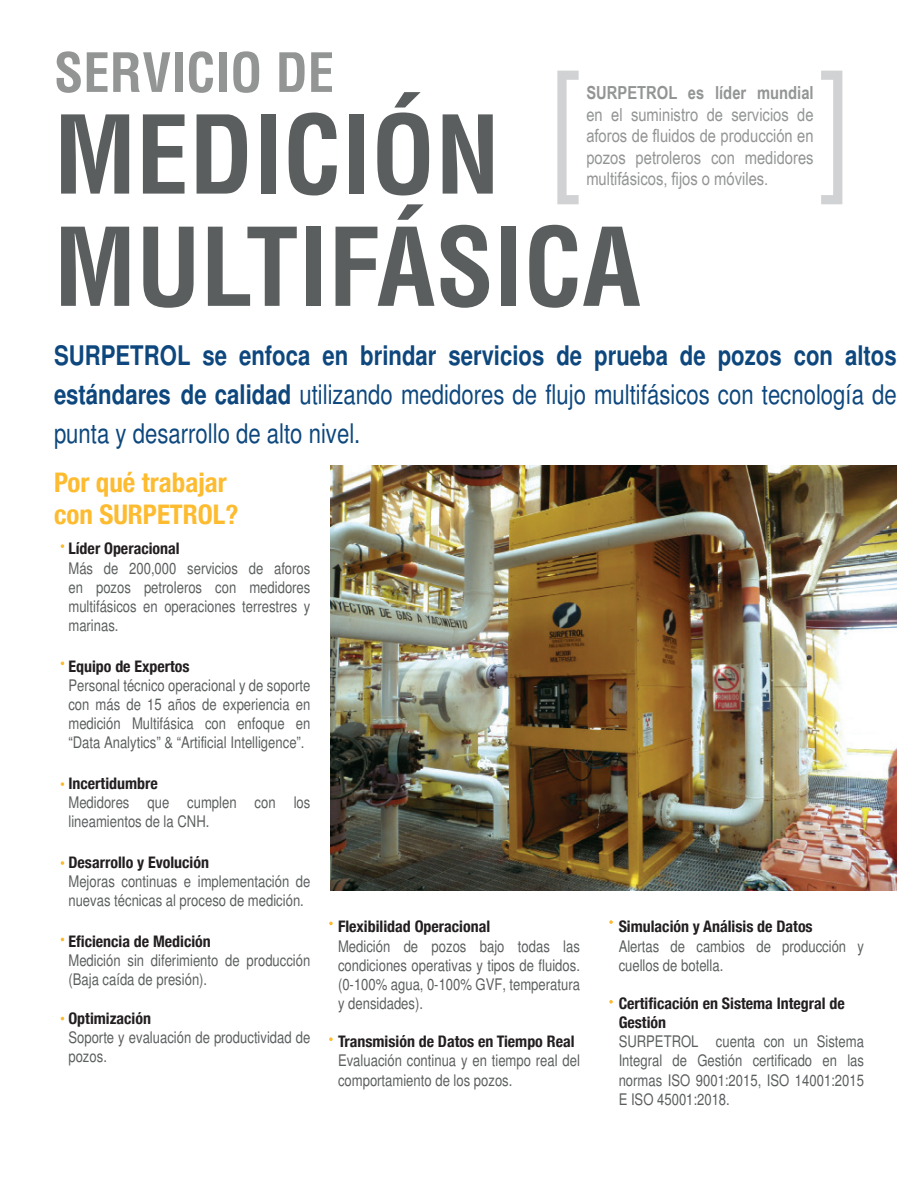
<style>
.page{position:relative;width:918px;height:1188px;background:#fff}
.page>*{position:absolute;margin:0;border:0;box-sizing:border-box;transform-origin:0 0}
.t1{font:700 condensed 105.6px/112.2px "Helvetica LT Std";color:#5b5e5f}
.t2{font:700 condensed 52.8px "Helvetica LT Std";color:#939595}
.t3{font:condensed 27px/39px "Helvetica";color:#0d477d;text-align:justify}
.t4{font:700 condensed 27px/32.4px "Helvetica Neue";color:#fdbb30}
.t5{font:18px/21.6px "Arial Narrow";color:#939595;text-align:justify}
.t6{font:700 18px "Arial Narrow";color:#939595}
.t7{font:condensed 15.9px/19.2px "Helvetica";color:#5b5e5f}
.t8{font:700 condensed 15.9px/19.2px "Helvetica Neue";color:#231f20}
.s1{font-weight:700}
</style>
<div class="page">
<svg style="left:557px;top:71px;width:22px;height:133px"></svg>
<svg style="left:821px;top:71px;width:21px;height:133px"></svg>
<svg style="left:61px;top:544px;width:3px;height:4px"></svg>
<svg style="left:61px;top:782px;width:3px;height:4px"></svg>
<svg style="left:61px;top:861px;width:3px;height:4px"></svg>
<svg style="left:329px;top:922px;width:4px;height:3px"></svg>
<svg style="left:329px;top:1037px;width:4px;height:4px"></svg>
<svg style="left:609px;top:920px;width:4px;height:4px"></svg>
<svg style="left:609px;top:1000px;width:4px;height:4px"></svg>
<img style="left:331px;top:466px;width:566px;height:424px">
<h2 class="t2" style="left:54px;top:40px;width:282px">SERVICIO DE</h2>
<h1 class="t1" style="left:54px;top:98px;width:588px">MEDICIÓN<br>MULTIFÁSICA</h1>
<p class="t6" style="left:586px;top:79px;width:229px">SURPETROL es líder mundial</p>
<p class="t5" style="left:586px;top:103px;width:229px">en el suministro de servicios de aforos de fluidos de producción en pozos petroleros con medidores multifásicos, fijos o móviles.</p>
<h3 class="t3" style="left:54px;top:336px;width:844px"><span class="s1">SURPETROL se enfoca en brindar servicios de prueba de pozos con altos estándares de calidad</span> utilizando medidores de flujo multifásicos con tecnología de punta y desarrollo de alto nivel.</h3>
<h3 class="t4" style="left:54px;top:464px;width:186px">Por qué trabajar con SURPETROL?</h3>
<p class="t8" style="left:68px;top:538px;width:113px">Líder Operacional</p>
<p class="t7" style="left:68px;top:558px;width:243px;text-align:justify">Más de 200,000 servicios de aforos en pozos petroleros con medidores multifásicos en operaciones terrestres y marinas.</p>
<p class="t8" style="left:68px;top:655px;width:123px">Equipo de Expertos</p>
<p class="t7" style="left:68px;top:676px;width:243px;text-align:justify">Personal técnico operacional y de soporte con más de 15 años de experiencia en medición Multifásica con enfoque en “Data Analytics” &amp; “Artificial Intelligence”.</p>
<p class="t8" style="left:68px;top:773px;width:91px">Incertidumbre</p>
<p class="t7" style="left:68px;top:793px;width:243px">Medidores que cumplen con los lineamientos de la CNH.</p>
<p class="t8" style="left:68px;top:852px;width:142px">Desarrollo y Evolución</p>
<p class="t7" style="left:68px;top:872px;width:243px">Mejoras continuas e implementación de nuevas técnicas al proceso de medición.</p>
<p class="t8" style="left:68px;top:931px;width:144px">Eficiencia de Medición</p>
<p class="t7" style="left:68px;top:951px;width:243px">Medición sin diferimiento de producción (Baja caída de presión).</p>
<p class="t8" style="left:68px;top:1007px;width:84px">Optimización</p>
<p class="t7" style="left:68px;top:1027px;width:243px">Soporte y evaluación de productividad de pozos.</p>
<p class="t8" style="left:619px;top:916px;width:196px">Simulación y Análisis de Datos</p>
<p class="t7" style="left:619px;top:936px;width:247px">Alertas de cambios de producción y cuellos de botella.</p>
<p class="t8" style="left:619px;top:993px;width:228px">Certificación en Sistema Integral de<br>Gestión</p>
<p class="t7" style="left:619px;top:1032px;width:247px;text-align:justify">SURPETROL cuenta con un Sistema Integral de Gestión certificado en las normas ISO 9001:2015, ISO 14001:2015<br>E ISO 45001:2018.</p>
<p class="t8" style="left:338px;top:916px;width:154px">Flexibilidad Operacional</p>
<p class="t7" style="left:338px;top:936px;width:243px;text-align:justify">Medición de pozos bajo todas las condiciones operativas y tipos de fluidos. (0-100% agua, 0-100% GVF, temperatura y densidades).</p>
<p class="t8" style="left:338px;top:1031px;width:238px">Transmisión de Datos en Tiempo Real</p>
<p class="t7" style="left:338px;top:1051px;width:243px">Evaluación continua y en tiempo real del comportamiento de los pozos.</p>
</div>
